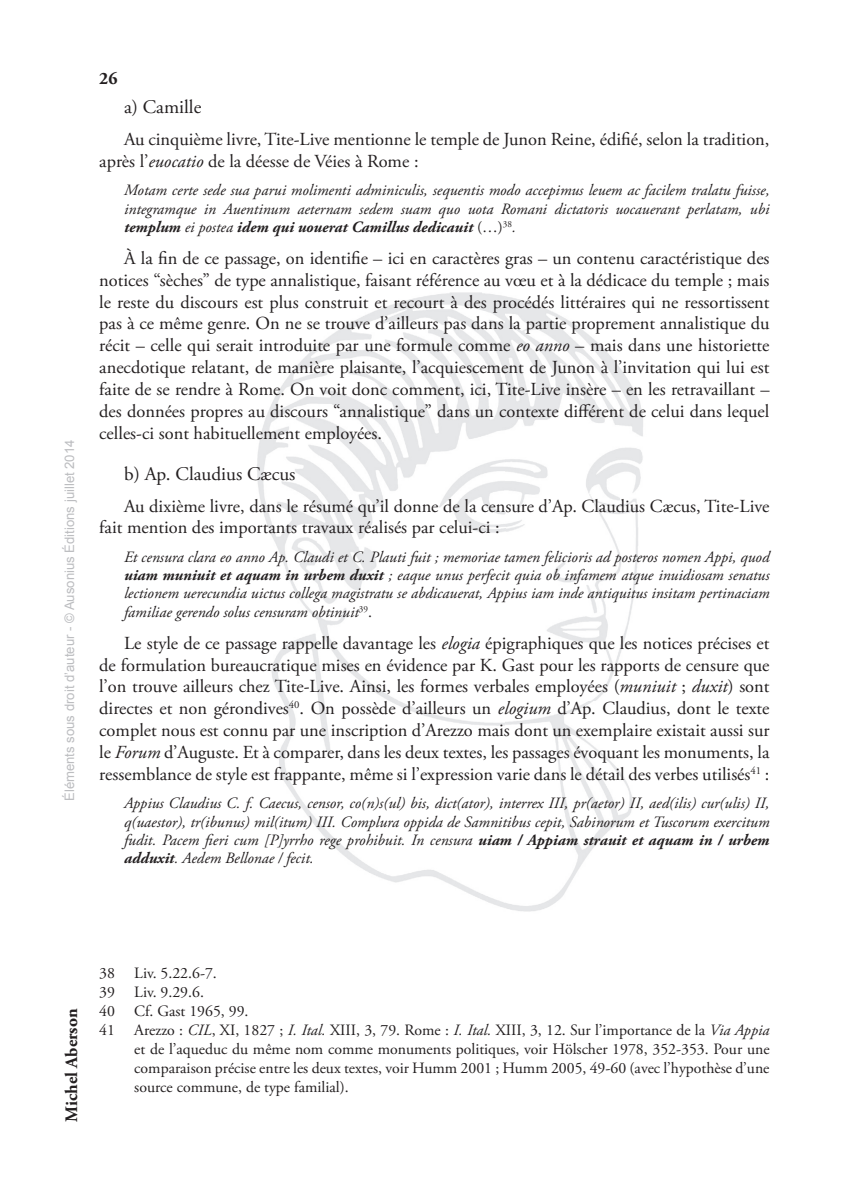
<style>
.page{position:relative;width:844px;height:1191px;background:#fff}
.page>*{position:absolute;margin:0;border:0;box-sizing:border-box;transform-origin:0 0}
.t1{font:19.25px "Adobe Garamond Pro";color:#231f20}
.t2{font:18.38px/21.9px "Adobe Garamond Pro";letter-spacing:-.005em;color:#231f20}
.t3{font:700 17.5px "Adobe Garamond Pro";color:#231f20}
.t4{font:italic 15.75px/18.4px "Adobe Garamond Pro";color:#231f20;text-align:justify}
.t5{font:15.75px "Adobe Garamond Pro";color:#231f20}
.t6{font:13.12px "Arial";color:#bcbdc0}
.s1{font-style:italic}
.s2{font-weight:700}
.s3{font-style:normal}
</style>
<div class="page">
<img style="left:257px;top:293px;width:386px;height:619px">
<p class="t6" style="left:61px;top:801px;width:363px;rotate:-90deg">Éléments sous droit d’auteur - © Ausonius Éditions juillet 2014</p>
<p class="t3" style="left:99px;top:68px;width:20px">26</p>
<p class="t1" style="left:124px;top:96px;width:79px">a) Camille</p>
<p class="t2" style="left:99px;top:129px;width:671px;text-indent:25px">Au cinquième livre, Tite-Live mentionne le temple de Junon Reine, édifié, selon la tradition, après l’<span class="s1">euocatio</span> de la déesse de Véies à Rome :</p>
<p class="t4" style="left:124px;top:181px;width:646px">Motam certe sede sua parui molimenti adminiculis, sequentis modo accepimus leuem ac facilem tralatu fuisse, integramque in Auentinum aeternam sedem suam quo uota Romani dictatoris uocauerant perlatam, ubi <span class="s2">templum</span> ei postea <span class="s2">idem qui uouerat Camillus dedicauit</span> <span class="s3">(…)</span><sup>38</sup>.</p>
<p class="t2" style="left:99px;top:248px;width:671px;text-align:justify;text-indent:25px">À la fin de ce passage, on identifie – ici en caractères gras – un contenu caractéristique des notices “sèches” de type annalistique, faisant référence au vœu et à la dédicace du temple ; mais le reste du discours est plus construit et recourt à des procédés littéraires qui ne ressortissent pas à ce même genre. On ne se trouve d’ailleurs pas dans la partie proprement annalistique du récit – celle qui serait introduite par une formule comme <span class="s1">eo anno</span> – mais dans une historiette anecdotique relatant, de manière plaisante, l’acquiescement de Junon à l’invitation qui lui est faite de se rendre à Rome. On voit donc comment, ici, Tite-Live insère – en les retravaillant – des données propres au discours “annalistique” dans un contexte différent de celui dans lequel celles-ci sont habituellement employées.</p>
<p class="t1" style="left:124px;top:462px;width:173px">b) Ap. Claudius Cæcus</p>
<p class="t2" style="left:99px;top:495px;width:671px;text-indent:25px">Au dixième livre, dans le résumé qu’il donne de la censure d’Ap. Claudius Cæcus, Tite-Live fait mention des importants travaux réalisés par celui-ci :</p>
<p class="t4" style="left:124px;top:548px;width:646px">Et censura clara eo anno Ap. Claudi et C. Plauti fuit ; memoriae tamen felicioris ad posteros nomen Appi, quod <span class="s2">uiam muniuit et aquam in urbem duxit</span> ; eaque unus perfecit quia ob infamem atque inuidiosam senatus lectionem uerecundia uictus collega magistratu se abdicauerat, Appius iam inde antiquitus insitam pertinaciam familiae gerendo solus censuram obtinuit<sup>39</sup><span class="s3">.</span></p>
<p class="t2" style="left:99px;top:632px;width:671px;text-align:justify;text-indent:25px">Le style de ce passage rappelle davantage les <span class="s1">elogia</span> épigraphiques que les notices précises et de formulation bureaucratique mises en évidence par K. Gast pour les rapports de censure que l’on trouve ailleurs chez Tite-Live. Ainsi, les formes verbales employées (<span class="s1">muniuit</span> ; <span class="s1">duxit</span>) sont directes et non gérondives<sup>40</sup>. On possède d’ailleurs un <span class="s1">elogium</span> d’Ap. Claudius, dont le texte complet nous est connu par une inscription d’Arezzo mais dont un exemplaire existait aussi sur le <span class="s1">Forum</span> d’Auguste. Et à comparer, dans les deux textes, les passages évoquant les monuments, la ressemblance de style est frappante, même si l’expression varie dans le détail des verbes utilisés<sup>41</sup> :</p>
<p class="t4" style="left:124px;top:794px;width:646px">Appius Claudius C. f. Caecus, censor, co(n)s(ul) bis, dict(ator), interrex III, pr(aetor) II, aed(ilis) cur(ulis) II, q(uaestor), tr(ibunus) mil(itum) III. Complura oppida de Samnitibus cepit, Sabinorum et Tuscorum exercitum fudit. Pacem fieri cum [P]yrrho rege prohibuit. In censura <span class="s2">uiam / Appiam strauit et aquam in / urbem adduxit</span>. Aedem Bellonae / fecit.</p>
<p class="t3" style="left:61px;top:1121px;width:114px;rotate:-90deg">Michel Aberson</p>
<p class="t5" style="left:99px;top:964px;width:119px">38 Liv. 5.22.6-7.</p>
<p class="t5" style="left:99px;top:982px;width:106px">39 Liv. 9.29.6.</p>
<p class="t5" style="left:99px;top:1001px;width:151px">40 Cf. Gast 1965, 99.</p>
<p class="t5" style="left:99px;top:1020px;width:671px">41 Arezzo : <span class="s1">CIL</span>, XI, 1827 ; <span class="s1">I. Ital.</span> XIII, 3, 79. Rome : <span class="s1">I. Ital.</span> XIII, 3, 12. Sur l’importance de la <span class="s1">Via Appia</span></p>
<p class="t5" style="left:134px;top:1039px;width:636px">et de l’aqueduc du même nom comme monuments politiques, voir Hölscher 1978, 352-353. Pour une</p>
<p class="t5" style="left:134px;top:1058px;width:636px">comparaison précise entre les deux textes, voir Humm 2001 ; Humm 2005, 49-60 (avec l’hypothèse d’une</p>
<p class="t5" style="left:134px;top:1077px;width:216px">source commune, de type familial).</p>
</div>
